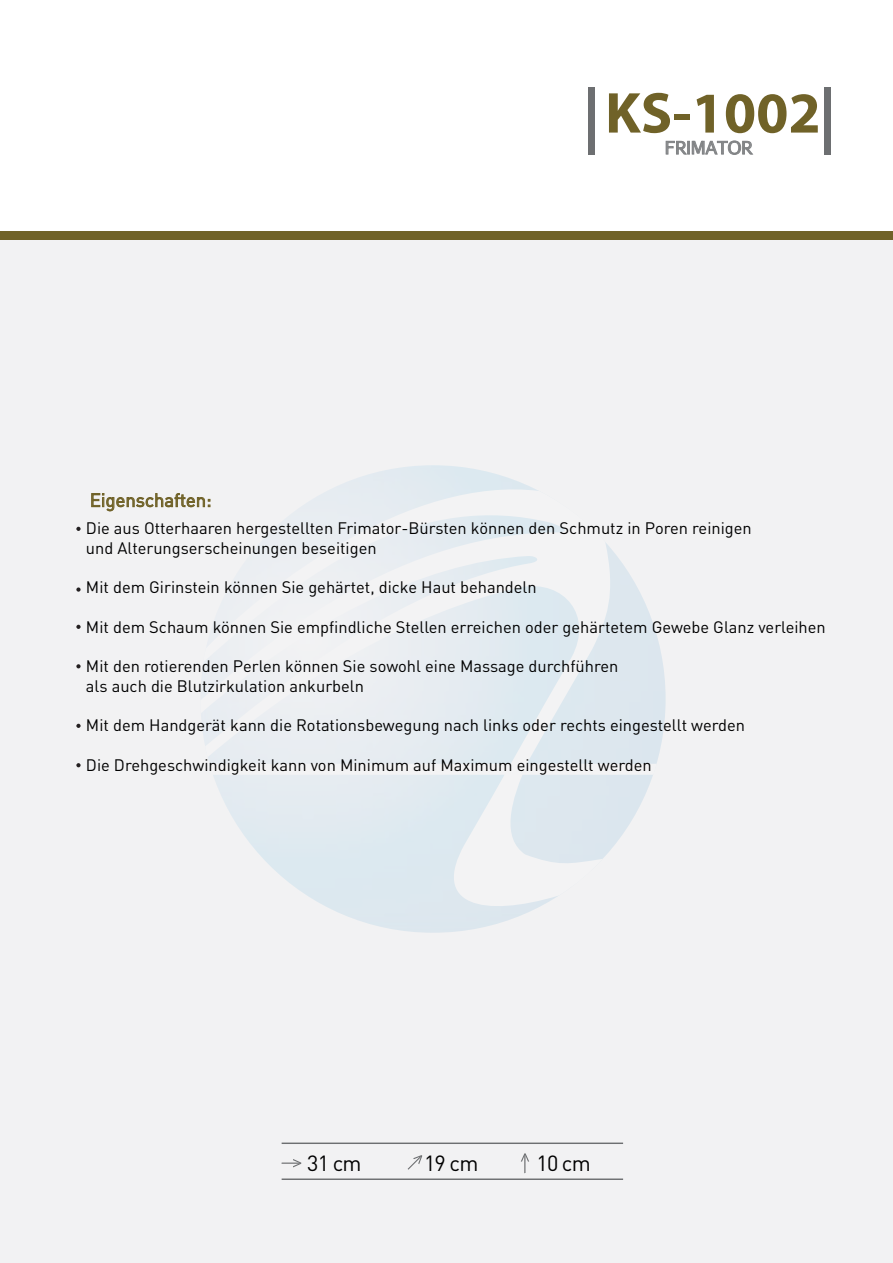
<style>
.page{position:relative;width:893px;height:1263px;background:#fff}
.page>*{position:absolute;margin:0;border:0;box-sizing:border-box;transform-origin:0 0}
.t1{font:700 58.2px "Myriad Pro";color:#706228}
.t2{font:21.75px "DIN Pro";letter-spacing:-.04em;color:#000}
.t3{font:18.45px "DIN Pro";color:#706228}
.t4{font:17.7px "Abaku TL Sym Sans";color:#818385}
.t5{font:16.5px/19.8px "DIN Pro";color:#000}
</style>
<div class="page">
<div style="left:0;top:235px;width:893px;height:1028px;background:#f2f2f3"></div>
<svg style="left:200px;top:475px;width:417px;height:443px"></svg>
<svg style="left:207px;top:762px;width:450px;height:14px"></svg>
<svg style="left:282px;top:1159px;width:19px;height:8px"></svg>
<svg style="left:407px;top:1155px;width:15px;height:15px"></svg>
<svg style="left:521px;top:1153px;width:8px;height:20px"></svg>
<hr style="left:282px;top:1142px;width:341px;height:2px;background:#6d6f71">
<hr style="left:282px;top:1178px;width:341px;height:2px;background:#6d6f71">
<svg style="left:91px;top:493px;width:119px;height:18px"></svg>
<svg style="left:76px;top:527px;width:5px;height:4px"></svg>
<svg style="left:76px;top:587px;width:5px;height:5px"></svg>
<svg style="left:76px;top:625px;width:5px;height:4px"></svg>
<svg style="left:76px;top:664px;width:5px;height:4px"></svg>
<svg style="left:76px;top:724px;width:5px;height:4px"></svg>
<svg style="left:76px;top:763px;width:5px;height:4px"></svg>
<div style="left:0;top:232px;width:893px;height:8px;background:#706228"></div>
<div style="left:588px;top:87px;width:7px;height:67px;background:#6d6f71"></div>
<div style="left:824px;top:87px;width:6px;height:67px;background:#6d6f71"></div>
<svg style="left:665px;top:140px;width:89px;height:15px"></svg>
<h1 class="t1" style="left:605px;top:75px;width:217px">KS-1002</h1>
<p class="t4" style="left:665px;top:136px;width:89px">FRIMATOR</p>
<p class="t3" style="left:90px;top:487px;width:123px">Eigenschaften:</p>
<p class="t5" style="left:86px;top:517px;width:667px">Die aus Otterhaaren hergestellten Frimator-Bürsten können den Schmutz in Poren reinigen und Alterungserscheinungen beseitigen</p>
<p class="t5" style="left:86px;top:576px;width:452px">Mit dem Girinstein können Sie gehärtet, dicke Haut behandeln</p>
<p class="t5" style="left:86px;top:616px;width:741px">Mit dem Schaum können Sie empfindliche Stellen erreichen oder gehärtetem Gewebe Glanz verleihen</p>
<p class="t5" style="left:86px;top:655px;width:534px">Mit den rotierenden Perlen können Sie sowohl eine Massage durchführen als auch die Blutzirkulation ankurbeln</p>
<p class="t5" style="left:86px;top:715px;width:661px">Mit dem Handgerät kann die Rotationsbewegung nach links oder rechts eingestellt werden</p>
<p class="t5" style="left:86px;top:754px;width:567px">Die Drehgeschwindigkeit kann von Minimum auf Maximum eingestellt werden</p>
<h2 class="t2" style="left:307px;top:1148px;width:56px">31 cm</h2>
<h2 class="t2" style="left:424px;top:1148px;width:56px">19 cm</h2>
<h2 class="t2" style="left:536px;top:1148px;width:56px">10 cm</h2>
</div>
